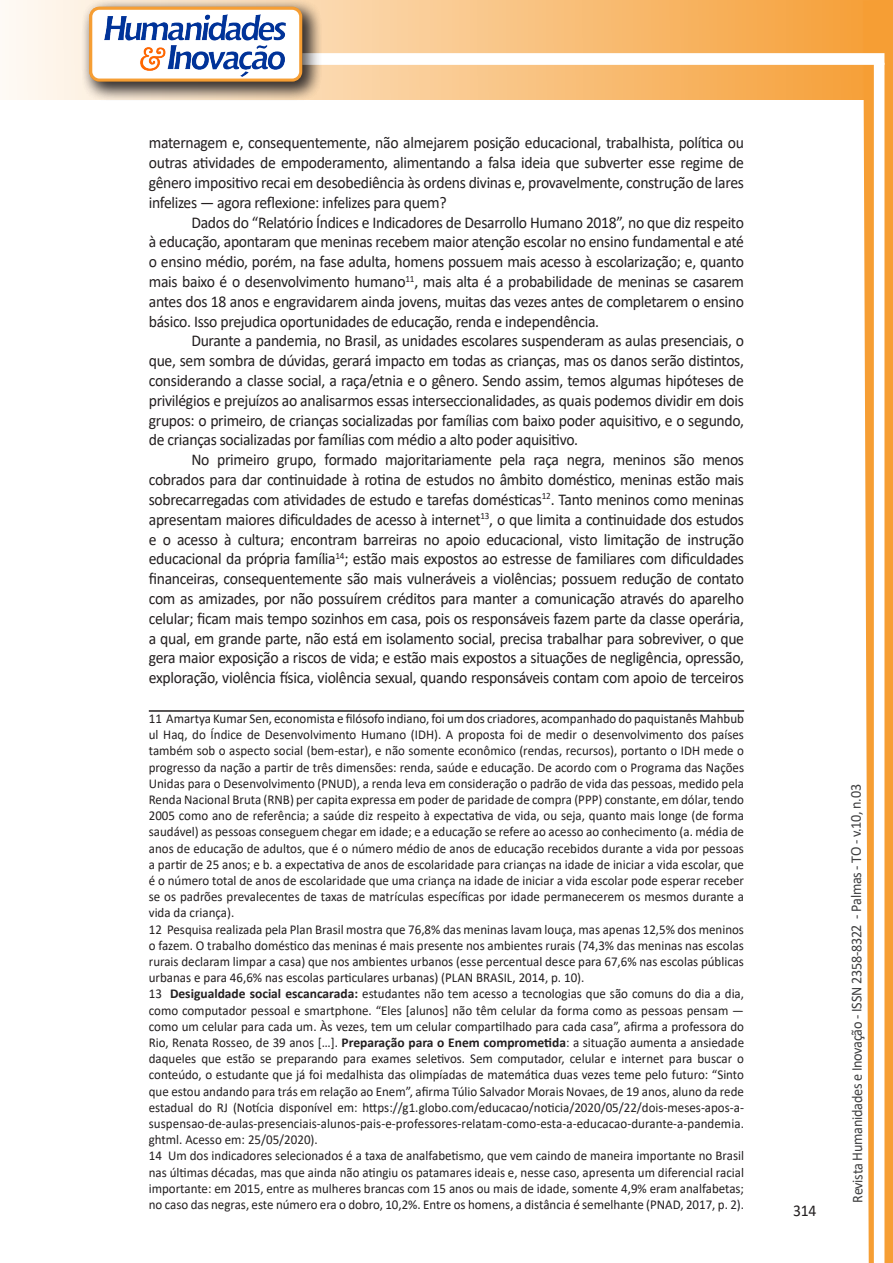
<style>
.page{position:relative;width:893px;height:1263px;background:#fff}
.page>*{position:absolute;margin:0;border:0;box-sizing:border-box;transform-origin:0 0}
.texto{font:16.5px/19.8px "Calibri";letter-spacing:-.02em;color:#231f20;text-align:justify;scale:.95 1}
.t1{font:15px "Calibri";letter-spacing:-.025em;color:#3e3e3f;scale:.95 1}
.Rodapé{font:13.5px/16.2px "Calibri";color:#231f20;text-align:justify;scale:.96 1}
.s1{font-weight:700}
</style>
<div class="page">
<svg style="left:5px;top:0;width:858px;height:100px;background:#f9c484"></svg>
<div style="left:302px;top:53px;width:582px;height:12px;background:#fff;border:2px solid #fff"></div>
<svg style="left:863px;top:0;width:30px;height:1263px"></svg>
<div style="left:81px;top:0;width:241px;height:102px;background:#231f20;opacity:.75"></div>
<div style="left:91px;top:8px;width:210px;height:72px;background:#fff;border-radius:9px"></div>
<img style="left:104px;top:14px;width:181px;height:62px">
<div style="left:89px;top:7px;width:213px;height:75px;border:3px solid #f69e34;border-radius:9px"></div>
<hr style="left:149px;top:710px;width:595px;height:2px;background:#231f20">
<p class="texto" style="left:149px;top:133px;width:628px">maternagem e, consequentemente, não almejarem posição educacional, trabalhista, política ou outras atividades de empoderamento, alimentando a falsa ideia que subverter esse regime de gênero impositivo recai em desobediência às ordens divinas e, provavelmente, construção de lares infelizes — agora reflexione: infelizes para quem?</p>
<p class="texto" style="left:149px;top:212px;width:628px;text-indent:43px">Dados do “Relatório Índices e Indicadores de Desarrollo Humano 2018”, no que diz respeito à educação, apontaram que meninas recebem maior atenção escolar no ensino fundamental e até o ensino médio, porém, na fase adulta, homens possuem mais acesso à escolarização; e, quanto mais baixo é o desenvolvimento humano<sup>11</sup>, mais alta é a probabilidade de meninas se casarem antes dos 18 anos e engravidarem ainda jovens, muitas das vezes antes de completarem o ensino básico. Isso prejudica oportunidades de educação, renda e independência.</p>
<p class="texto" style="left:149px;top:331px;width:628px;text-indent:43px">Durante a pandemia, no Brasil, as unidades escolares suspenderam as aulas presenciais, o que, sem sombra de dúvidas, gerará impacto em todas as crianças, mas os danos serão distintos, considerando a classe social, a raça/etnia e o gênero. Sendo assim, temos algumas hipóteses de privilégios e prejuízos ao analisarmos essas interseccionalidades, as quais podemos dividir em dois grupos: o primeiro, de crianças socializadas por famílias com baixo poder aquisitivo, e o segundo, de crianças socializadas por famílias com médio a alto poder aquisitivo.</p>
<p class="texto" style="left:149px;top:449px;width:628px;text-indent:43px">No primeiro grupo, formado majoritariamente pela raça negra, meninos são menos cobrados para dar continuidade à rotina de estudos no âmbito doméstico, meninas estão mais sobrecarregadas com atividades de estudo e tarefas domésticas<sup>12</sup>. Tanto meninos como meninas apresentam maiores dificuldades de acesso à internet<sup>13</sup>, o que limita a continuidade dos estudos e o acesso à cultura; encontram barreiras no apoio educacional, visto limitação de instrução educacional da própria família<sup>14</sup>; estão mais expostos ao estresse de familiares com dificuldades financeiras, consequentemente são mais vulneráveis a violências; possuem redução de contato com as amizades, por não possuírem créditos para manter a comunicação através do aparelho celular; ficam mais tempo sozinhos em casa, pois os responsáveis fazem parte da classe operária, a qual, em grande parte, não está em isolamento social, precisa trabalhar para sobreviver, o que gera maior exposição a riscos de vida; e estão mais expostos a situações de negligência, opressão, exploração, violência física, violência sexual, quando responsáveis contam com apoio de terceiros</p>
<p class="Rodapé" style="left:149px;top:710px;width:622px">11 Amartya Kumar Sen, economista e filósofo indiano, foi um dos criadores, acompanhado do paquistanês Mahbub ul Haq, do Índice de Desenvolvimento Humano (IDH). A proposta foi de medir o desenvolvimento dos países também sob o aspecto social (bem-estar), e não somente econômico (rendas, recursos), portanto o IDH mede o progresso da nação a partir de três dimensões: renda, saúde e educação. De acordo com o Programa das Nações Unidas para o Desenvolvimento (PNUD), a renda leva em consideração o padrão de vida das pessoas, medido pela Renda Nacional Bruta (RNB) per capita expressa em poder de paridade de compra (PPP) constante, em dólar, tendo 2005 como ano de referência; a saúde diz respeito à expectativa de vida, ou seja, quanto mais longe (de forma saudável) as pessoas conseguem chegar em idade; e a educação se refere ao acesso ao conhecimento (a. média de anos de educação de adultos, que é o número médio de anos de educação recebidos durante a vida por pessoas a partir de 25 anos; e b. a expectativa de anos de escolaridade para crianças na idade de iniciar a vida escolar, que é o número total de anos de escolaridade que uma criança na idade de iniciar a vida escolar pode esperar receber se os padrões prevalecentes de taxas de matrículas específicas por idade permanecerem os mesmos durante a vida da criança).</p>
<p class="Rodapé" style="left:149px;top:921px;width:621px">12 Pesquisa realizada pela Plan Brasil mostra que 76,8% das meninas lavam louça, mas apenas 12,5% dos meninos o fazem. O trabalho doméstico das meninas é mais presente nos ambientes rurais (74,3% das meninas nas escolas rurais declaram limpar a casa) que nos ambientes urbanos (esse percentual desce para 67,6% nas escolas públicas urbanas e para 46,6% nas escolas particulares urbanas) (PLAN BRASIL, 2014, p. 10).</p>
<p class="Rodapé" style="left:149px;top:985px;width:622px">13 <span class="s1">Desigualdade social escancarada:</span> estudantes não tem acesso a tecnologias que são comuns do dia a dia, como computador pessoal e smartphone. “Eles [alunos] não têm celular da forma como as pessoas pensam — como um celular para cada um. Às vezes, tem um celular compartilhado para cada casa”, afirma a professora do Rio, Renata Rosseo, de 39 anos […]. <span class="s1">Preparação para o Enem comprometida</span>: a situação aumenta a ansiedade daqueles que estão se preparando para exames seletivos. Sem computador, celular e internet para buscar o conteúdo, o estudante que já foi medalhista das olimpíadas de matemática duas vezes teme pelo futuro: “Sinto que estou andando para trás em relação ao Enem”, afirma Túlio Salvador Morais Novaes, de 19 anos, aluno da rede estadual do RJ (Notícia disponível em: https://g1.globo.com/educacao/noticia/2020/05/22/dois-meses-apos-a&shy;suspensao-de-aulas-presenciais-alunos-pais-e-professores-relatam-como-esta-a-educacao-durante-a-pandemia. ghtml. Acesso em: 25/05/2020).</p>
<p class="Rodapé" style="left:149px;top:1147px;width:622px">14 Um dos indicadores selecionados é a taxa de analfabetismo, que vem caindo de maneira importante no Brasil nas últimas décadas, mas que ainda não atingiu os patamares ideais e, nesse caso, apresenta um diferencial racial importante: em 2015, entre as mulheres brancas com 15 anos ou mais de idade, somente 4,9% eram analfabetas; no caso das negras, este número era o dobro, 10,2%. Entre os homens, a distância é semelhante (PNAD, 2017, p. 2).</p>
<p class="texto" style="left:793px;top:1200px;width:26px">314</p>
<p class="t1" style="left:846px;top:1203px;width:442px;rotate:-90deg">Revista Humanidades e Inovação - ISSN 2358-8322 - Palmas - TO - v.10, n.03</p>
</div>
